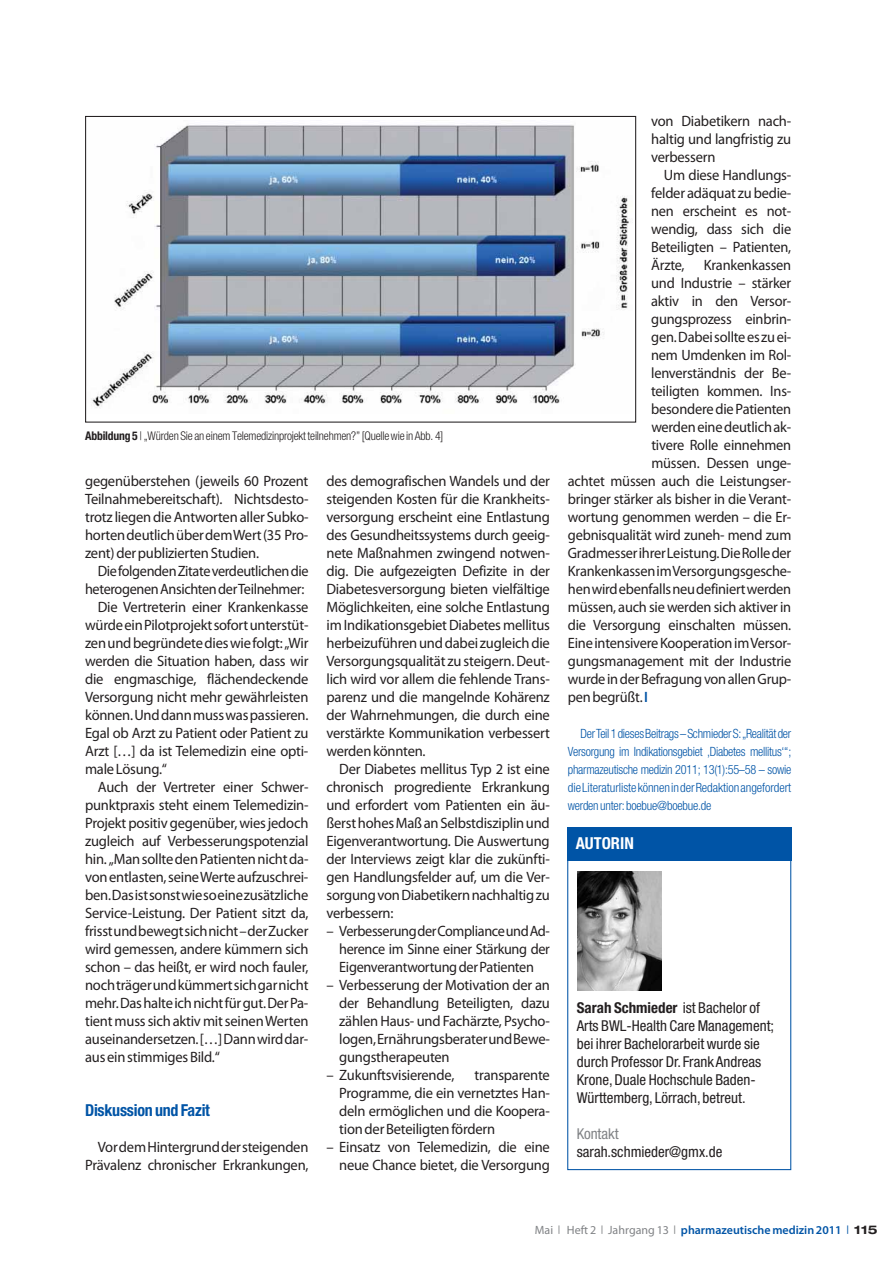
<style>
.page{position:relative;width:893px;height:1263px;background:#fff}
.page>*{position:absolute;margin:0;border:0;box-sizing:border-box;transform-origin:0 0}
.t1{font:700 condensed 16.5px "Helvetica Neue";letter-spacing:-.015em;color:#0054a6}
.t2{font:700 condensed 16.5px "Helvetica Neue";color:#fff}
.t3{font:15px/18px "Myriad Pro";letter-spacing:-.015em;color:#231f20;text-align:justify}
.t4{font:15px "Myriad Pro";letter-spacing:-.015em;color:#231f20;scale:.96 1}
.t5{font:condensed 15px/18px "Helvetica Neue";color:#231f20}
.t6{font:15px "Myriad Pro";letter-spacing:-.015em;color:#231f20;scale:.95 1}
.t7{font:condensed 15px "Helvetica Neue";color:#808285}
.t8{font:300 condensed 12.75px/18px "Helvetica Neue";letter-spacing:-.01em;color:#0054a6;text-align:justify;scale:.96 1}
.t9{font:300 condensed 12px "Helvetica Neue";letter-spacing:-.015em;color:#231f20}
.t10{font:600 12px "Myriad Pro";color:#0054a6}
.s1{font-weight:700}
.s2{font-weight:600;color:#0054a6}
.s3{font-weight:400;color:#808285}
.s4{font-family:"MS Gothic";font-weight:400;color:#808285}
.s5{font-family:"MS Gothic";font-weight:400}
.s6{font-family:"Helvetica Neue";font-weight:700;font-stretch:expanded;color:#231f20}
</style>
<div class="page">
<div style="left:567px;top:828px;width:224px;height:33px;background:#0054a6"></div>
<img style="left:577px;top:871px;width:84px;height:119px">
<img style="left:92px;top:125px;width:537px;height:283px">
<div style="left:85px;top:116px;width:551px;height:307px;border:1px solid #231f20"></div>
<p class="t9" style="left:85px;top:429px;width:359px"><span class="s1">Abbildung 5</span> | „Würden Sie an einem Telemedizinprojekt teilnehmen?” [Quelle wie in Abb. 4]</p>
<p class="t3" style="left:85px;top:472px;width:225px">gegenüberstehen (jeweils 60 Prozent Teilnahmebereitschaft). Nichtsdesto&shy;trotz liegen die Antworten aller Subko&shy;horten deutlich über dem Wert (35 Pro&shy;zent) der publizierten Studien.</p>
<p class="t6" style="left:98px;top:562px;width:223px">Die folgenden Zitate verdeutlichen die</p>
<p class="t6" style="left:85px;top:580px;width:232px">heterogenen Ansichten der Teilnehmer:</p>
<p class="t3" style="left:98px;top:598px;width:212px">Die Vertreterin einer Krankenkasse</p>
<p class="t3" style="left:85px;top:616px;width:225px">würde ein Pilotprojekt sofort unterstüt-</p>
<p class="t3" style="left:85px;top:634px;width:225px">zen und begründete dies wie folgt: „Wir</p>
<p class="t3" style="left:85px;top:652px;width:225px">werden die Situation haben, dass wir</p>
<p class="t3" style="left:85px;top:670px;width:225px">die engmaschige, flächendeckende</p>
<p class="t3" style="left:85px;top:688px;width:225px">Versorgung nicht mehr gewährleisten</p>
<p class="t3" style="left:85px;top:706px;width:225px">können. Und dann muss was passieren.</p>
<p class="t3" style="left:85px;top:724px;width:225px">Egal ob Arzt zu Patient oder Patient zu</p>
<p class="t3" style="left:85px;top:742px;width:225px">Arzt […] da ist Telemedizin eine opti-</p>
<p class="t3" style="left:85px;top:760px;width:83px">male Lösung.“</p>
<p class="t3" style="left:98px;top:778px;width:212px">Auch der Vertreter einer Schwer-</p>
<p class="t3" style="left:85px;top:796px;width:225px">punktpraxis steht einem Telemedizin-</p>
<p class="t3" style="left:85px;top:814px;width:225px">Projekt positiv gegenüber, wies jedoch</p>
<p class="t3" style="left:85px;top:832px;width:225px">zugleich auf Verbesserungspotenzial</p>
<p class="t3" style="left:85px;top:850px;width:225px">hin. „Man sollte den Patienten nicht da-</p>
<p class="t3" style="left:85px;top:868px;width:225px">von entlasten, seine Werte aufzuschrei-</p>
<p class="t3" style="left:85px;top:886px;width:225px">ben. Das ist sonst wie so eine zusätzliche</p>
<p class="t3" style="left:85px;top:904px;width:225px">Service-Leistung. Der Patient sitzt da,</p>
<p class="t3" style="left:85px;top:922px;width:225px">frisst und bewegt sich nicht – der Zucker</p>
<p class="t3" style="left:85px;top:940px;width:225px">wird gemessen, andere kümmern sich</p>
<p class="t3" style="left:85px;top:958px;width:225px">schon – das heißt, er wird noch fauler,</p>
<p class="t3" style="left:85px;top:976px;width:225px">noch träger und kümmert sich gar nicht</p>
<p class="t3" style="left:85px;top:994px;width:225px">mehr. Das halte ich nicht für gut. Der Pa-</p>
<p class="t3" style="left:85px;top:1012px;width:225px">tient muss sich aktiv mit seinen Werten</p>
<p class="t3" style="left:85px;top:1030px;width:225px">auseinandersetzen. […] Dann wird dar-</p>
<p class="t3" style="left:85px;top:1048px;width:136px">aus ein stimmiges Bild.“</p>
<p class="t1" style="left:85px;top:1100px;width:126px">Diskussion und Fazit</p>
<p class="t3" style="left:85px;top:1138px;width:225px;text-align:right">Vor dem Hintergrund der steigenden<br>Prävalenz chronischer Erkrankungen,</p>
<p class="t3" style="left:326px;top:472px;width:225px">des demografischen Wandels und der steigenden Kosten für die Krankheits&shy;versorgung erscheint eine Entlastung des Gesundheitssystems durch geeig&shy;nete Maßnahmen zwingend notwen&shy;dig. Die aufgezeigten Defizite in der Diabetesversorgung bieten vielfältige Möglichkeiten, eine solche Entlastung im Indikationsgebiet Diabetes mellitus herbeizuführen und dabei zugleich die Versorgungsqualität zu steigern. Deut&shy;lich wird vor allem die fehlende Trans&shy;parenz und die mangelnde Kohärenz der Wahrnehmungen, die durch eine verstärkte Kommunikation verbessert werden könnten.</p>
<p class="t3" style="left:326px;top:760px;width:225px;text-indent:13px">Der Diabetes mellitus Typ 2 ist eine chronisch progrediente Erkrankung und erfordert vom Patienten ein äu&shy;ßerst hohes Maß an Selbstdisziplin und Eigenverantwortung. Die Auswertung der Interviews zeigt klar die zukünfti&shy;gen Handlungsfelder auf, um die Ver&shy;sorgung von Diabetikern nachhaltig zu verbessern:</p>
<p class="t3" style="left:339px;top:922px;width:212px;text-indent:-13px">– Verbesserung der Compliance und Ad&shy;herence im Sinne einer Stärkung der Eigenverantwortung der Patienten</p>
<p class="t3" style="left:339px;top:976px;width:212px;text-indent:-13px">– Verbesserung der Motivation der an der Behandlung Beteiligten, dazu zählen Haus- und Fachärzte, Psycho&shy;logen, Ernährungsberater und Bewe&shy;gungstherapeuten</p>
<p class="t3" style="left:326px;top:1066px;width:129px">– Zukunftsvisierende,</p>
<p class="t3" style="left:339px;top:1066px;width:212px;text-indent:135px">transparente Programme, die ein vernetztes Han&shy;deln ermöglichen und die Koopera&shy;tion der Beteiligten fördern</p>
<p class="t3" style="left:326px;top:1138px;width:225px;text-align:right">– Einsatz von Telemedizin, die eine neue Chance bietet, die Versorgung</p>
<p class="t3" style="left:651px;top:112px;width:142px">von Diabetikern nach&shy;haltig und langfristig zu verbessern</p>
<p class="t3" style="left:651px;top:166px;width:142px;text-indent:13px">Um diese Handlungs&shy;felder adäquat zu bedie&shy;nen erscheint es not&shy;wendig, dass sich die Beteiligten – Patienten, Ärzte,</p>
<p class="t4" style="left:703px;top:256px;width:93px">Krankenkassen</p>
<p class="t4" style="left:651px;top:274px;width:147px">und Industrie – stärker</p>
<p class="t4" style="left:651px;top:292px;width:147px">aktiv in den Versor-</p>
<p class="t4" style="left:651px;top:310px;width:147px">gungsprozess einbrin-</p>
<p class="t4" style="left:651px;top:328px;width:147px">gen. Dabei sollte es zu ei-</p>
<p class="t4" style="left:651px;top:346px;width:147px">nem Umdenken im Rol-</p>
<p class="t4" style="left:651px;top:364px;width:147px">lenverständnis der Be-</p>
<p class="t4" style="left:651px;top:382px;width:147px">teiligten kommen. Ins-</p>
<p class="t4" style="left:651px;top:400px;width:147px">besondere die Patienten</p>
<p class="t4" style="left:651px;top:418px;width:147px">werden eine deutlich ak-</p>
<p class="t4" style="left:651px;top:436px;width:147px">tivere Rolle einnehmen</p>
<p class="t4" style="left:651px;top:454px;width:147px">müssen. Dessen unge-</p>
<p class="t4" style="left:568px;top:472px;width:234px">achtet müssen auch die Leistungser-</p>
<p class="t4" style="left:568px;top:490px;width:234px">bringer stärker als bisher in die Verant-</p>
<p class="t4" style="left:568px;top:508px;width:234px">wortung genommen werden – die Er-</p>
<p class="t4" style="left:568px;top:526px;width:234px">gebnisqualität wird zuneh- mend zum</p>
<p class="t4" style="left:568px;top:544px;width:234px">Gradmesser ihrer Leistung. Die Rolle der</p>
<p class="t4" style="left:568px;top:562px;width:234px">Krankenkassen im Versorgungsgesche-</p>
<p class="t4" style="left:568px;top:580px;width:234px">hen wird ebenfalls neu definiert werden</p>
<p class="t4" style="left:568px;top:598px;width:234px">müssen, auch sie werden sich aktiver in</p>
<p class="t4" style="left:568px;top:616px;width:234px">die Versorgung einschalten müssen.</p>
<p class="t4" style="left:568px;top:634px;width:234px">Eine intensivere Kooperation im Versor-</p>
<p class="t4" style="left:568px;top:652px;width:234px">gungsmanagement mit der Industrie</p>
<p class="t4" style="left:568px;top:670px;width:234px">wurde in der Befragung von allen Grup-</p>
<p class="t4" style="left:568px;top:688px;width:85px">pen begrüßt.<span class="s2">I</span></p>
<p class="t8" style="left:568px;top:724px;width:234px;text-indent:13px">Der Teil 1 dieses Beitrags – Schmieder S: „Realität der Versorgung im Indikationsgebiet ‚Diabetes mellitus‘“; pharmazeutische medizin 2011; 13(1):55–58 – sowie die Literaturliste können in der Redaktion angefordert werden unter: boebue@boebue.de</p>
<p class="t2" style="left:575px;top:833px;width:60px">AUTORIN</p>
<p class="t5" style="left:576px;top:998px;width:199px"><span class="s1">Sarah Schmieder</span> ist Bachelor of Arts BWL-Health Care Management; bei ihrer Bachelorarbeit wurde sie durch Professor Dr. Frank Andreas Krone, Duale Hochschule Baden-Württemberg, Lörrach, betreut.</p>
<p class="t7" style="left:576px;top:1125px;width:43px">Kontakt</p>
<p class="t5" style="left:576px;top:1142px;width:147px">sarah.schmieder@gmx.de</p>
<p class="t10" style="left:535px;top:1222px;width:344px"><span class="s3">Mai</span><span class="s4">❘</span><span class="s3">Heft 2</span><span class="s4">❘</span><span class="s3">Jahrgang 13</span><span class="s4">❘</span>pharmazeutische medizin 2011<span class="s5">❘</span><span class="s6">115</span></p>
</div>
